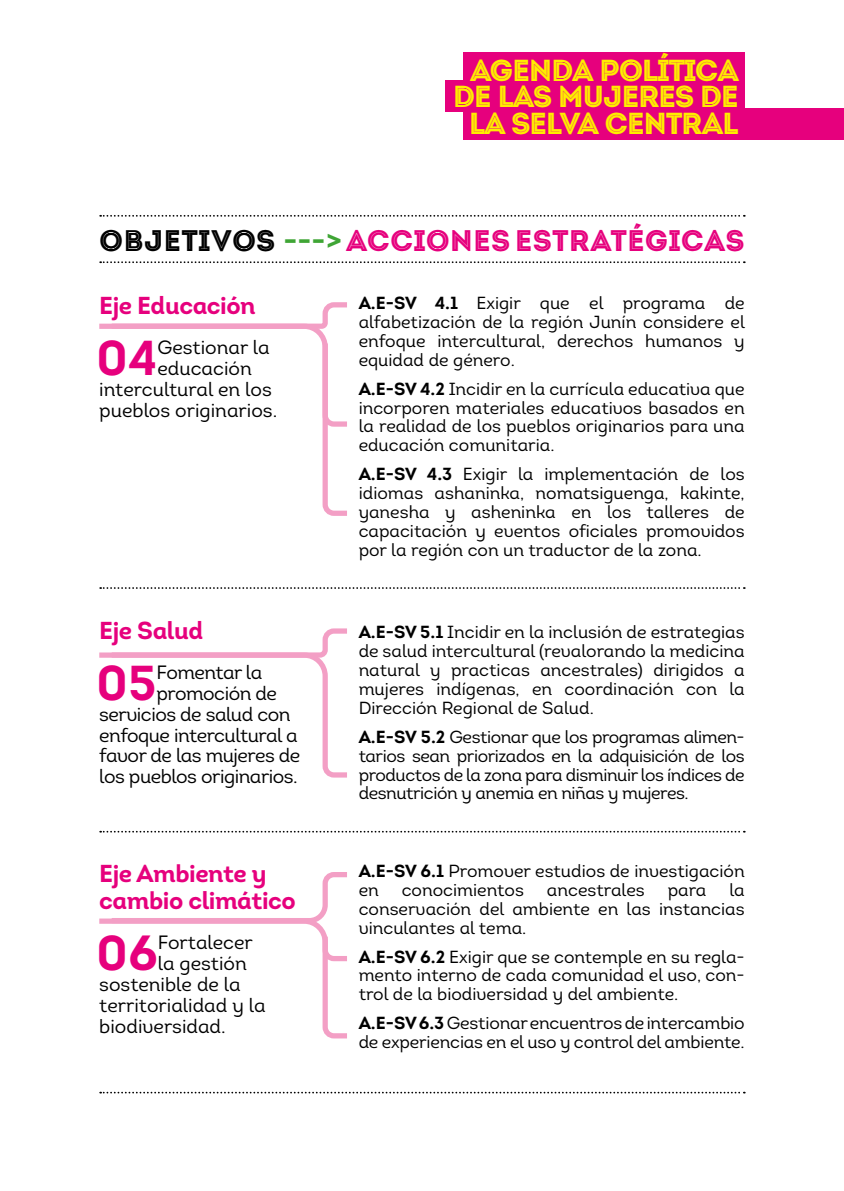
<style>
.page{position:relative;width:844px;height:1191px;background:#fff}
.page>*{position:absolute;margin:0;border:0;box-sizing:border-box;transform-origin:0 0}
.t1{font:49px "Intro Bold Alt";color:#e6007d}
.t2{font:30.45px/26.2px "Intro Inline";letter-spacing:-.05em;color:#ffed00;text-align:center}
.t3{font:29.75px "Intro Inline";color:#e6007d}
.t4{font:24.5px/26.4px "Intro Bold Alt";letter-spacing:-.02em;color:#e6007d}
.t5{font:19.25px "Intro Book Alt";color:#000}
.t6{font:19.25px "Intro Book Alt";letter-spacing:-.025em;color:#000}
.t7{font:17.5px/18.9px "Intro Book Alt";color:#000;text-align:justify}
.s1{color:#000}
.s2{font-family:"Intro Bold Alt";color:#3fa535}
.s3{font-family:"Intro Bold Alt"}
</style>
<div class="page">
<div style="left:463px;top:52px;width:281px;height:31px;background:#e6007d"></div>
<div style="left:445px;top:80px;width:299px;height:31px;background:#e6007d"></div>
<div style="left:463px;top:108px;width:380px;height:32px;background:#e6007d"></div>
<svg style="left:322px;top:302px;width:25px;height:19px"></svg>
<svg style="left:99px;top:321px;width:248px;height:195px"></svg>
<svg style="left:320px;top:338px;width:27px;height:91px"></svg>
<svg style="left:99px;top:872px;width:248px;height:167px"></svg>
<svg style="left:99px;top:628px;width:248px;height:150px"></svg>
<svg style="left:100px;top:1091px;width:644px;height:2px"></svg>
<svg style="left:100px;top:587px;width:644px;height:2px"></svg>
<svg style="left:100px;top:831px;width:644px;height:1px"></svg>
<svg style="left:100px;top:215px;width:644px;height:2px"></svg>
<svg style="left:100px;top:261px;width:644px;height:2px"></svg>
<h2 class="t2" style="left:452px;top:57px;width:287px">AGENDA POLÍTICA<br>DE LAS MUJERES DE<br>LA SELVA CENTRAL</h2>
<h3 class="t3" style="left:99px;top:223px;width:646px"><span class="s1">OBJETIVOS</span> <span class="s2">---&gt;</span> ACCIONES ESTRATÉGICAS</h3>
<h3 class="t4" style="left:99px;top:292px;width:158px">Eje Educación</h3>
<h1 class="t1" style="left:96px;top:326px;width:63px">04</h1>
<p class="t5" style="left:157px;top:336px;width:114px">Gestionar la</p>
<p class="t5" style="left:157px;top:356px;width:96px">educación</p>
<p class="t5" style="left:99px;top:377px;width:174px">intercultural en los</p>
<p class="t5" style="left:99px;top:398px;width:179px">pueblos originarios.</p>
<h3 class="t4" style="left:99px;top:617px;width:105px">Eje Salud</h3>
<h1 class="t1" style="left:96px;top:651px;width:62px">05</h1>
<p class="t6" style="left:156px;top:661px;width:107px">Fomentar la</p>
<p class="t6" style="left:156px;top:681px;width:122px">promoción de</p>
<p class="t6" style="left:99px;top:702px;width:193px">servicios de salud con</p>
<p class="t6" style="left:99px;top:723px;width:200px">enfoque intercultural a</p>
<p class="t6" style="left:99px;top:744px;width:202px">favor de las mujeres de</p>
<p class="t6" style="left:99px;top:764px;width:200px">los pueblos originarios.</p>
<h3 class="t4" style="left:99px;top:860px;width:198px">Eje Ambiente y cambio climático</h3>
<h1 class="t1" style="left:96px;top:921px;width:63px">06</h1>
<p class="t5" style="left:158px;top:931px;width:97px">Fortalecer</p>
<p class="t5" style="left:158px;top:951px;width:90px">la gestión</p>
<p class="t5" style="left:99px;top:972px;width:143px">sostenible de la</p>
<p class="t5" style="left:99px;top:993px;width:168px">territorialidad y la</p>
<p class="t5" style="left:99px;top:1014px;width:128px">biodiversidad.</p>
<p class="t7" style="left:358px;top:294px;width:387px"><span class="s3">A.E-SV 4.1</span> Exigir que el programa de alfabetización de la región Junín considere el enfoque intercultural, derechos humanos y equidad de género.</p>
<p class="t7" style="left:358px;top:379px;width:387px"><span class="s3">A.E-SV 4.2</span> Incidir en la currícula educativa que incorporen materiales educativos basados en la realidad de los pueblos originarios para una educación comunitaria.</p>
<p class="t7" style="left:358px;top:465px;width:387px"><span class="s3">A.E-SV 4.3</span> Exigir la implementación de los idiomas ashaninka, nomatsiguenga, kakinte, yanesha y asheninka en los talleres de capacitación y eventos oficiales promovidos por la región con un traductor de la zona.</p>
<p class="t7" style="left:358px;top:623px;width:387px"><span class="s3">A.E-SV 5.1</span> Incidir en la inclusión de estrategias de salud intercultural (revalorando la medicina natural y practicas ancestrales) dirigidos a mujeres indígenas, en coordinación con la Dirección Regional de Salud.</p>
<p class="t7" style="left:358px;top:727px;width:387px"><span class="s3">A.E-SV 5.2</span> Gestionar que los programas alimen&shy;tarios sean priorizados en la adquisición de los productos de la zona para disminuir los índices de desnutrición y anemia en niñas y mujeres.</p>
<p class="t7" style="left:358px;top:861px;width:387px"><span class="s3">A.E-SV 6.1</span> Promover estudios de investigación en</p>
<p class="t7" style="left:358px;top:880px;width:387px;text-indent:370px">la conservación del ambiente en las instancias vinculantes al tema.</p>
<p class="t7" style="left:358px;top:947px;width:387px"><span class="s3">A.E-SV 6.2</span> Exigir que se contemple en su regla&shy;mento interno de cada comunidad el uso, con&shy;trol de la biodiversidad y del ambiente.</p>
<p class="t7" style="left:358px;top:1013px;width:387px"><span class="s3">A.E-SV 6.3</span> Gestionar encuentros de intercambio de experiencias en el uso y control del ambiente.</p>
<p class="t7" style="left:401px;top:880px;width:124px">conocimientos</p>
<p class="t7" style="left:547px;top:880px;width:99px">ancestrales</p>
<p class="t7" style="left:667px;top:880px;width:40px">para</p>
</div>
